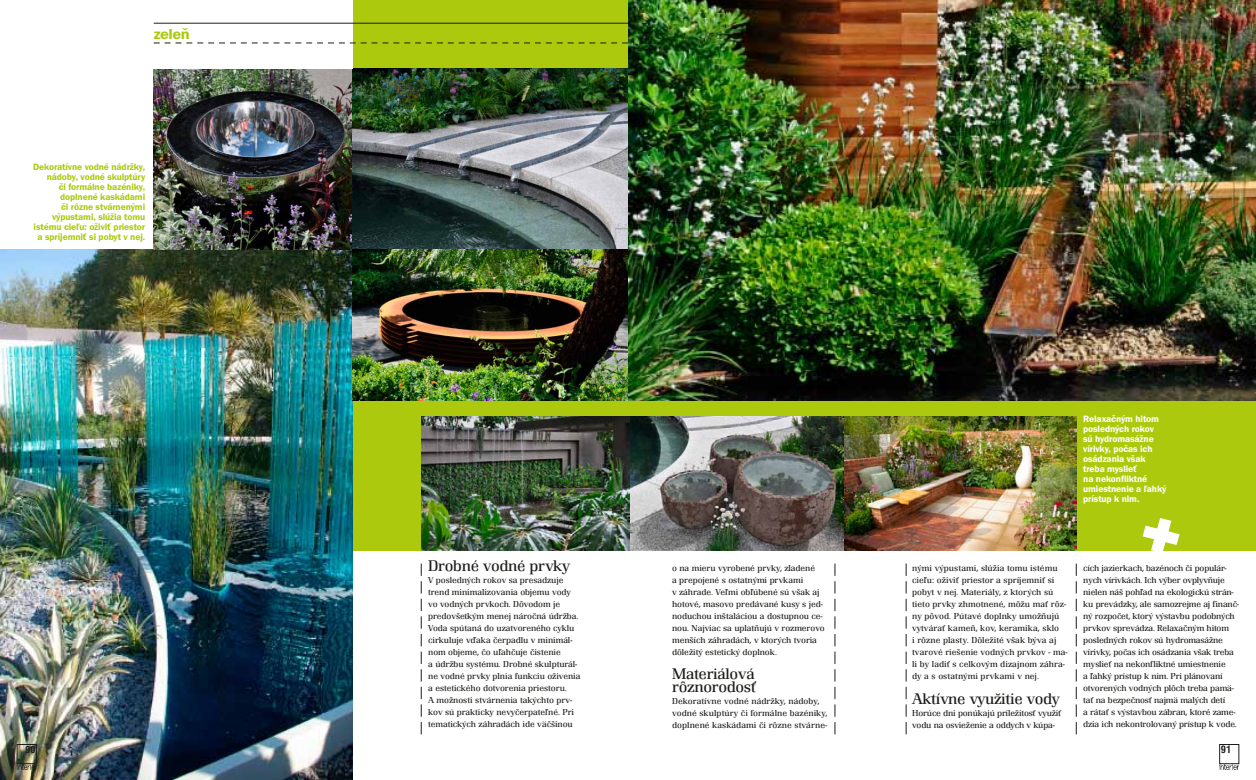
<style>
.page{position:relative;width:1256px;height:780px;background:#fff}
.page>*{position:absolute;margin:0;border:0;box-sizing:border-box;transform-origin:0 0}
.t1{font:300 16px/12px "Renault TOT";letter-spacing:-.02em;color:#1d1d1b;scale:1.05 1}
.t2{font:15px "Franklin Got Itc TOT Dem";letter-spacing:-.03em;color:#adc90e;scale:1.1 1}
.t3{font:condensed 10px "Swiss 721 AT Bold";color:#1d1d1b;scale:1.05 1}
.t4{font:9.5px/10px "Franklin Got Itc TOT Dem";letter-spacing:-.01em;color:#adc90e;text-align:right}
.t5{font:9.5px/10px "Franklin Got Itc TOT Dem";letter-spacing:-.01em;color:#fff}
.t6{font:condensed 9.5px "Swiss 721 AT Bold";color:#1d1d1b;scale:1.05 1}
.t7{font:300 9px/12px "Renault TOT";letter-spacing:-.01em;color:#1d1d1b;scale:1.05 1}
</style>
<div class="page">
<div style="left:353px;top:0;width:903px;height:550px;background:#adc90e"></div>
<img style="left:0;top:249px;width:353px;height:531px">
<img style="left:154px;top:68px;width:474px;height:181px">
<img style="left:628px;top:0;width:628px;height:400px">
<img style="left:421px;top:416px;width:655px;height:134px">
<img style="left:352px;top:249px;width:276px;height:151px">
<svg style="left:421px;top:563px;width:1px;height:171px"></svg>
<div style="left:1219px;top:744px;width:20px;height:19px;border:1px solid #1d1d1b"></div>
<img style="left:1219px;top:763px;width:20px;height:6px">
<div style="left:17px;top:744px;width:19px;height:19px;border:1px solid #1d1d1b"></div>
<img style="left:17px;top:763px;width:19px;height:6px">
<hr style="left:154px;top:23px;width:474px;height:1px;background:#1d1d1b">
<svg style="left:154px;top:43px;width:474px;height:1px"></svg>
<svg style="left:834px;top:563px;width:1px;height:171px"></svg>
<svg style="left:906px;top:563px;width:1px;height:171px"></svg>
<svg style="left:1076px;top:563px;width:1px;height:171px"></svg>
<svg style="left:1142px;top:518px;width:37px;height:33px"></svg>
<h2 class="t2" style="left:154px;top:26px;width:34px">zeleň</h2>
<p class="t4" style="left:33px;top:161px;width:114px">Dekoratívne vodné nádržky, nádoby, vodné skulptúry<br>či formálne bazéniky, doplnené kaskádami<br>či rôzne stvárnenými výpustami, slúžia tomu istému cieľu: oživiť priestor a spríjemniť si pobyt v nej.</p>
<h1 class="t1" style="left:428px;top:560px;width:136px">Drobné vodné prvky</h1>
<p class="t7" style="left:428px;top:574px;width:147px">V posledných rokov sa presadzuje trend minimalizovania objemu vody vo vodných prvkoch. Dôvodom je predovšetkým menej náročná údržba.<br>Voda spútaná do uzatvoreného cyklu cirkuluje vďaka čerpadlu v minimál&shy;nom objeme, čo uľahčuje čistenie<br>a údržbu systému. Drobné skulpturál&shy;ne vodné prvky plnia funkciu oživenia a estetického dotvorenia priestoru.<br>A možnosti stvárnenia takýchto prv&shy;kov sú prakticky nevyčerpateľné. Pri tematických záhradách ide väčšinou</p>
<p class="t7" style="left:672px;top:562px;width:147px">o na mieru vyrobené prvky, zladené<br>a prepojené s ostatnými prvkami<br>v záhrade. Veľmi obľúbené sú však aj hotové, masovo predávané kusy s jed&shy;noduchou inštaláciou a dostupnou ce&shy;nou. Najviac sa uplatňujú v rozmerovo menších záhradách, v ktorých tvoria dôležitý estetický doplnok.</p>
<h1 class="t1" style="left:672px;top:668px;width:82px">Materiálová rôznorodosť</h1>
<p class="t7" style="left:672px;top:694px;width:149px">Dekoratívne vodné nádržky, nádoby, vodné skulptúry či formálne bazéniky, doplnené kaskádami či rôzne stvárne-</p>
<p class="t5" style="left:1083px;top:414px;width:85px">Relaxačným hitom posledných rokov<br>sú hydromasážne vírivky, počas ich osádzania však treba myslieť<br>na nekonfliktné umiestnenie a ľahký prístup k nim.</p>
<p class="t7" style="left:912px;top:562px;width:149px">nými výpustami, slúžia tomu istému cieľu: oživiť priestor a spríjemniť si pobyt v nej. Materiály, z ktorých sú tieto prvky zhmotnené, môžu mať rôz&shy;ny pôvod. Pútavé doplnky umožňujú vytvárať kameň, kov, keramika, sklo<br>i rôzne plasty. Dôležité však býva aj tvarové riešenie vodných prvkov - ma&shy;li by ladiť s celkovým dizajnom záhra&shy;dy a s ostatnými prvkami v nej.</p>
<h1 class="t1" style="left:912px;top:692px;width:142px">Aktívne využitie vody</h1>
<p class="t7" style="left:912px;top:706px;width:144px">Horúce dni ponúkajú príležitosť využiť vodu na osvieženie a oddych v kúpa-</p>
<p class="t7" style="left:1083px;top:562px;width:150px">cích jazierkach, bazénoch či populár&shy;nych vírivkách. Ich výber ovplyvňuje nielen náš pohľad na ekologickú strán&shy;ku prevádzky, ale samozrejme aj finanč&shy;ný rozpočet, ktorý výstavbu podobných prvkov sprevádza. Relaxačným hitom posledných rokov sú hydromasážne vírivky, počas ich osádzania však treba myslieť na nekonfliktné umiestnenie<br>a ľahký prístup k nim. Pri plánovaní otvorených vodných plôch treba pamä&shy;tať na bezpečnosť najmä malých detí<br>a rátať s výstavbou zábran, ktoré zame&shy;dzia ich nekontrolovaný prístup k vode.</p>
<p class="t6" style="left:25px;top:743px;width:11px">90</p>
<p class="t3" style="left:1220px;top:743px;width:11px">91</p>
</div>
